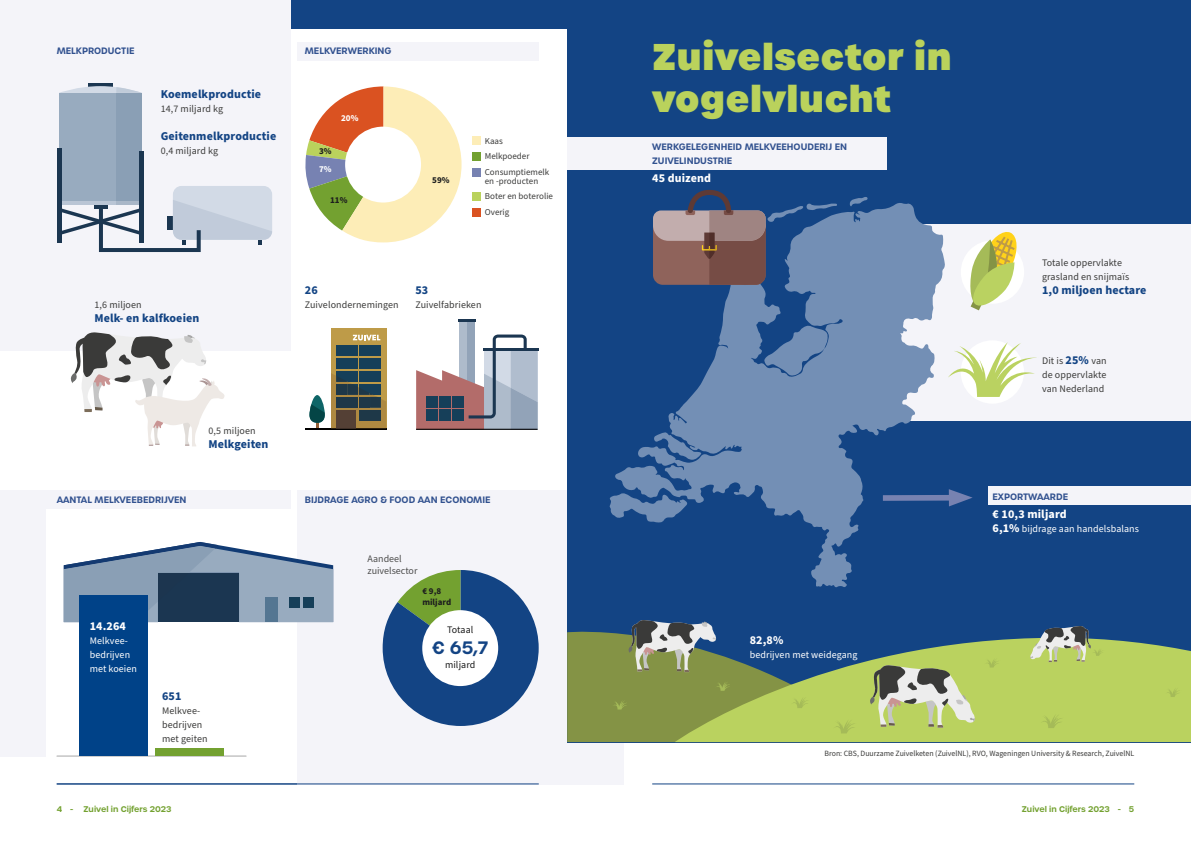
<style>
.page{position:relative;width:1191px;height:842px;background:#fff}
.page>*{position:absolute;margin:0;border:0;box-sizing:border-box;transform-origin:0 0}
.t1{font:800 36px/42px "Urbane";color:#bad25c}
.t2{font:600 17.4px "Urbane";color:#134484}
.t3{font:700 12px "Source Sans Pro";letter-spacing:.01em;color:#134484}
.t4{font:700 12px "Source Sans Pro";letter-spacing:.01em;color:#fff}
.t5{font:10px/14px "Source Sans Pro";letter-spacing:.01em;color:#3c3c3b}
.t6{font:10px/14px "Source Sans Pro";letter-spacing:.01em;color:#fff}
.t7{font:10px "Source Sans Pro";letter-spacing:.01em;color:rgb(0 0 0/.9)}
.t8{font:600 9px/14px "Urbane";color:#31518f}
.t9{font:9px/15.7px "Source Sans Pro";color:#3c3c3b}
.t10{font:700 9px/10.8px "Source Sans Pro";color:#1d1e1e}
.t11{font:700 9px "Source Sans Pro";color:#fff}
.t12{font:8px "Source Sans Pro";color:#3c3c3b}
.t13{font:600 8px "Urbane";color:#73a130}
.s1{font-weight:700;font-size:12px;color:#134484}
.s2{font-weight:700;font-size:12px}
</style>
<div class="page">
<hr style="left:652px;top:783px;width:482px;height:1px;background:#134484">
<div style="left:9px;top:0;width:586px;height:28px;background:#134484"></div>
<div style="left:0;top:0;width:291px;height:350px;background:#f4f4f9"></div>
<div style="left:298px;top:490px;width:326px;height:294px;background:#f4f4f9"></div>
<div style="left:567px;top:0;width:624px;height:742px;background:#134484"></div>
<div style="left:886px;top:224px;width:305px;height:196px;background:#f4f4f9"></div>
<svg style="left:64px;top:542px;width:269px;height:80px"></svg>
<hr style="left:57px;top:756px;width:189px;height:1px;background:#c6c6c6">
<div style="left:155px;top:749px;width:68px;height:7px;background:#73a130"></div>
<div style="left:79px;top:596px;width:69px;height:160px;background:#004288"></div>
<svg style="left:383px;top:570px;width:155px;height:156px"></svg>
<div style="left:422px;top:610px;width:76px;height:76px;background:#fff;border-radius:50%"></div>
<svg style="left:305px;top:86px;width:156px;height:156px"></svg>
<div style="left:345px;top:127px;width:76px;height:76px;background:#fff;border-radius:50%"></div>
<div style="left:472px;top:137px;width:8px;height:8px;background:#fdedb7"></div>
<div style="left:472px;top:153px;width:8px;height:8px;background:#73a130"></div>
<div style="left:472px;top:168px;width:8px;height:8px;background:#7782b2"></div>
<div style="left:472px;top:192px;width:8px;height:8px;background:#bad25c"></div>
<div style="left:472px;top:208px;width:8px;height:8px;background:#da5221"></div>
<div style="left:0;top:490px;width:291px;height:18px;background:#f4f4f9"></div>
<div style="left:298px;top:42px;width:241px;height:18px;background:#f4f4f9"></div>
<hr style="left:57px;top:783px;width:482px;height:1px;background:#134484">
<hr style="left:88px;top:83px;width:25px;height:4px;background:#1b3651">
<hr style="left:57px;top:149px;width:4px;height:94px;background:#1b3651">
<svg style="left:58px;top:86px;width:214px;height:166px"></svg>
<svg style="left:70px;top:332px;width:155px;height:114px"></svg>
<div style="left:331px;top:328px;width:55px;height:101px;background:#be9b48"></div>
<svg style="left:309px;top:395px;width:16px;height:34px"></svg>
<div style="left:359px;top:371px;width:10px;height:11px;background:#163f59"></div>
<div style="left:370px;top:371px;width:10px;height:11px;background:#163f59"></div>
<div style="left:336px;top:371px;width:11px;height:11px;background:#163f59"></div>
<div style="left:348px;top:371px;width:10px;height:11px;background:#163f59"></div>
<div style="left:359px;top:358px;width:10px;height:11px;background:#163f59"></div>
<div style="left:370px;top:358px;width:10px;height:11px;background:#163f59"></div>
<div style="left:336px;top:358px;width:11px;height:11px;background:#163f59"></div>
<div style="left:347px;top:358px;width:11px;height:11px;background:#163f59"></div>
<div style="left:359px;top:346px;width:10px;height:10px;background:#163f59"></div>
<div style="left:370px;top:346px;width:10px;height:10px;background:#163f59"></div>
<div style="left:336px;top:346px;width:11px;height:10px;background:#163f59"></div>
<div style="left:347px;top:346px;width:11px;height:10px;background:#163f59"></div>
<hr style="left:305px;top:429px;width:81px;height:1px;background:#000">
<svg style="left:353px;top:335px;width:27px;height:5px"></svg>
<svg style="left:331px;top:373px;width:55px;height:56px"></svg>
<hr style="left:483px;top:348px;width:56px;height:3px;background:#1b3651">
<hr style="left:459px;top:319px;width:17px;height:3px;background:#1b3651">
<svg style="left:416px;top:322px;width:121px;height:107px"></svg>
<hr style="left:416px;top:429px;width:121px;height:1px;background:#000">
<div style="left:0;top:490px;width:45px;height:266px;background:#f4f4f9"></div>
<div style="left:976px;top:638px;width:215px;height:104px;background:#bad25f"></div>
<svg style="left:984px;top:658px;width:16px;height:9px"></svg>
<svg style="left:1165px;top:688px;width:16px;height:9px"></svg>
<svg style="left:1040px;top:714px;width:24px;height:14px"></svg>
<svg style="left:567px;top:620px;width:409px;height:122px"></svg>
<svg style="left:1029px;top:626px;width:75px;height:36px"></svg>
<svg style="left:615px;top:203px;width:330px;height:385px"></svg>
<svg style="left:763px;top:325px;width:65px;height:51px"></svg>
<svg style="left:609px;top:493px;width:78px;height:30px"></svg>
<svg style="left:653px;top:432px;width:48px;height:28px"></svg>
<svg style="left:849px;top:197px;width:18px;height:10px"></svg>
<div style="left:960px;top:240px;width:64px;height:64px;background:#fff;border-radius:50%"></div>
<svg style="left:968px;top:232px;width:49px;height:78px"></svg>
<div style="left:960px;top:340px;width:64px;height:64px;background:#fff;border-radius:50%"></div>
<svg style="left:948px;top:342px;width:89px;height:55px"></svg>
<div style="left:567px;top:137px;width:319px;height:32px;background:#f4f4f9"></div>
<div style="left:989px;top:487px;width:202px;height:18px;background:#f4f4f9"></div>
<svg style="left:653px;top:190px;width:184px;height:95px"></svg>
<div style="left:883px;top:495px;width:70px;height:6px;background:#7782b1"></div>
<svg style="left:948px;top:489px;width:24px;height:17px"></svg>
<p class="t8" style="left:57px;top:44px;width:79px">MELKPRODUCTIE</p>
<p class="t3" style="left:161px;top:86px;width:102px">Koemelkproductie</p>
<p class="t5" style="left:161px;top:102px;width:64px">14,7 miljard kg</p>
<p class="t3" style="left:161px;top:128px;width:117px">Geitenmelkproductie</p>
<p class="t5" style="left:161px;top:144px;width:59px">0,4 miljard kg</p>
<p class="t5" style="left:94px;top:298px;width:49px">1,6 miljoen</p>
<p class="t3" style="left:94px;top:310px;width:106px">Melk- en kalfkoeien</p>
<p class="t8" style="left:305px;top:44px;width:88px">MELKVERWERKING</p>
<p class="t11" style="left:341px;top:112px;width:19px">20%</p>
<p class="t10" style="left:319px;top:146px;width:14px">3%</p>
<p class="t11" style="left:319px;top:163px;width:14px">7%</p>
<p class="t10" style="left:330px;top:195px;width:19px">11%</p>
<p class="t10" style="left:432px;top:175px;width:19px">59%</p>
<p class="t9" style="left:485px;top:133px;width:66px">Kaas<br>Melkpoeder<br>Consumptiemelk</p>
<p class="t9" style="left:485px;top:174px;width:70px;line-height:14.7px">en -producten<br>Boter en boterolie</p>
<p class="t9" style="left:485px;top:204px;width:26px">Overig</p>
<p class="t3" style="left:305px;top:282px;width:14px">26</p>
<p class="t5" style="left:305px;top:298px;width:95px">Zuivelondernemingen</p>
<p class="t3" style="left:415px;top:282px;width:14px">53</p>
<p class="t5" style="left:415px;top:298px;width:68px">Zuivelfabrieken</p>
<p class="t8" style="left:57px;top:492px;width:131px">AANTAL MELKVEEBEDRIJVEN</p>
<p class="t5" style="left:208px;top:424px;width:49px">0,5 miljoen</p>
<p class="t3" style="left:208px;top:436px;width:61px">Melkgeiten</p>
<p class="t4" style="left:90px;top:618px;width:38px">14.264</p>
<p class="t6" style="left:90px;top:634px;width:49px">Melkvee&shy;bedrijven met koeien</p>
<p class="t3" style="left:162px;top:688px;width:21px">651</p>
<p class="t5" style="left:162px;top:704px;width:47px">Melkvee&shy;bedrijven met geiten</p>
<p class="t8" style="left:305px;top:493px;width:187px">BIJDRAGE AGRO &amp; FOOD AAN ECONOMIE</p>
<p class="t5" style="left:367px;top:553px;width:51px;line-height:12px">Aandeel zuivelsector</p>
<p class="t10" style="left:422px;top:586px;width:31px">€ 9,8 miljard</p>
<p class="t7" style="left:447px;top:623px;width:28px">Totaal</p>
<h2 class="t2" style="left:432px;top:635px;width:58px">€ 65,7</h2>
<p class="t7" style="left:445px;top:658px;width:32px">miljard</p>
<h1 class="t1" style="left:652px;top:36px;width:301px">Zuivelsector in vogelvlucht</h1>
<p class="t8" style="left:652px;top:139px;width:196px">WERKGELEGENHEID MELKVEEHOUDERIJ EN<br>ZUIVELINDUSTRIE</p>
<p class="t4" style="left:652px;top:170px;width:60px">45 duizend</p>
<p class="t4" style="left:750px;top:632px;width:35px">82,8%</p>
<p class="t6" style="left:750px;top:648px;width:109px">bedrijven met weidegang</p>
<p class="t5" style="left:1042px;top:256px;width:89px">Totale oppervlakte grasland en snijmaïs</p>
<p class="t3" style="left:1042px;top:282px;width:106px">1,0 miljoen hectare</p>
<p class="t5" style="left:1042px;top:354px;width:66px;text-align:justify">Dit is <span class="s1">25%</span> van de oppervlakte van Nederland</p>
<p class="t8" style="left:992px;top:490px;width:77px">EXPORTWAARDE</p>
<p class="t4" style="left:992px;top:506px;width:76px">€ 10,3 miljard</p>
<p class="t6" style="left:992px;top:522px;width:148px"><span class="s2">6,1%</span> bijdrage aan handelsbalans</p>
<p class="t12" style="left:824px;top:748px;width:311px">Bron: CBS, Duurzame Zuivelketen (ZuivelNL), RVO, Wageningen University &amp; Research, ZuivelNL</p>
<p class="t13" style="left:57px;top:804px;width:18px">4 -</p>
<p class="t13" style="left:83px;top:804px;width:89px">Zuivel in Cijfers 2023</p>
<p class="t13" style="left:1021px;top:804px;width:114px">Zuivel in Cijfers 2023 - 5</p>
</div>
